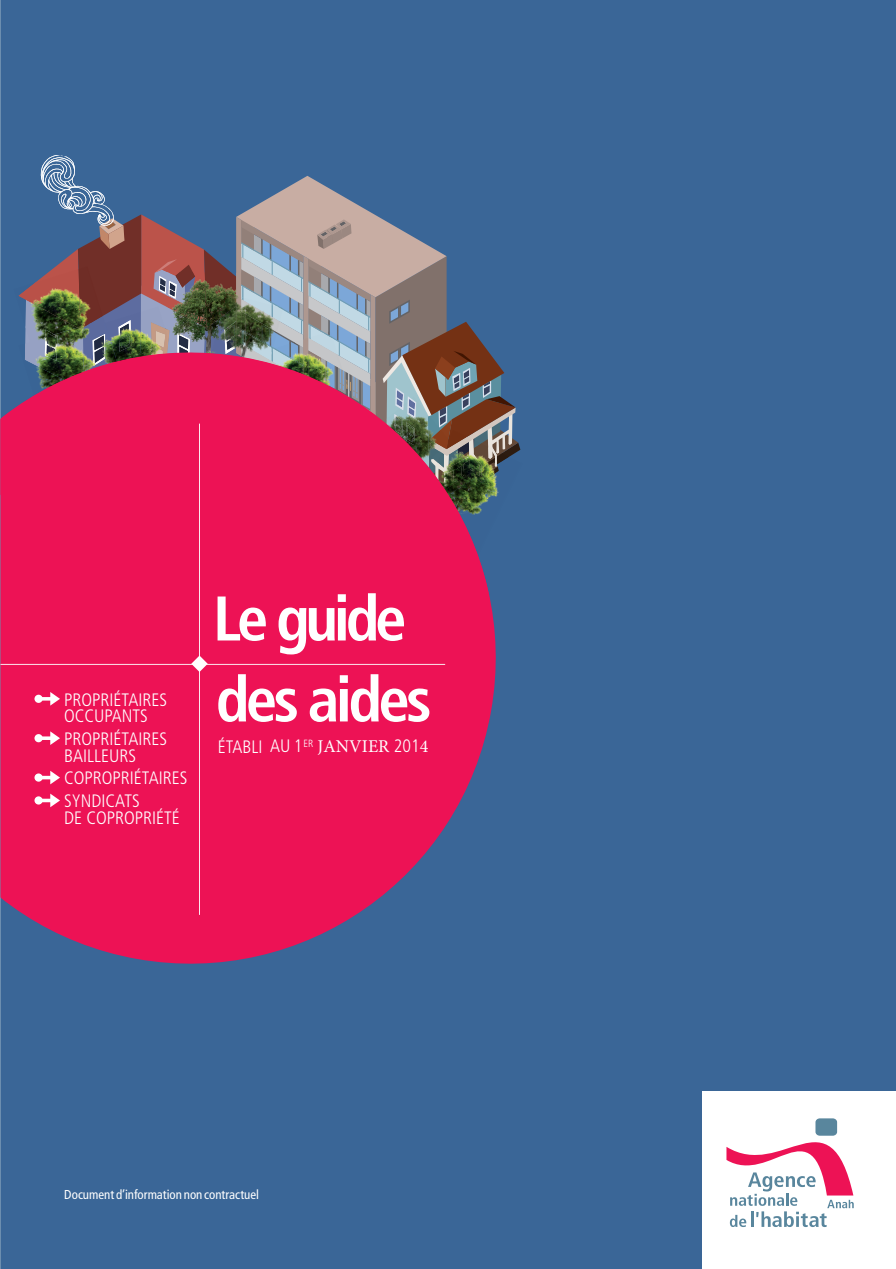
<style>
.page{position:relative;width:896px;height:1269px;background:#3a6697}
.page>*{position:absolute;margin:0;border:0;box-sizing:border-box;transform-origin:0 0}
.t1{font:700 condensed 63px "Frutiger LT Std";letter-spacing:-.06em;color:#fff}
.t2{font:300 condensed 18px/16.5px "Frutiger LT Std";color:#fff}
.t3{font:18px "Minion Pro";color:#fff}
.t4{font:condensed 12.9px "Frutiger LT Std";letter-spacing:-.005em;color:#fff}
.s1{font-family:"Frutiger LT Std";font-weight:300;font-stretch:condensed}
</style>
<div class="page">
<img style="left:14px;top:283px;width:4px;height:44px">
<svg style="left:0;top:328px;width:520px;height:660px;background:#bd2866"></svg>
<div style="left:0;top:338px;width:497px;height:292px;background:#ed1255"></div>
<hr style="left:199px;top:423px;width:1px;height:492px;background:#fff">
<svg style="left:0;top:655px;width:445px;height:17px;background:#ee2260"></svg>
<svg style="left:42px;top:692px;width:18px;height:13px"></svg>
<div style="left:34px;top:695px;width:9px;height:8px;background:#fff;border-radius:50%"></div>
<svg style="left:42px;top:731px;width:18px;height:14px"></svg>
<div style="left:34px;top:734px;width:9px;height:8px;background:#fff;border-radius:50%"></div>
<svg style="left:42px;top:771px;width:18px;height:13px"></svg>
<div style="left:34px;top:773px;width:9px;height:9px;background:#fff;border-radius:50%"></div>
<svg style="left:42px;top:793px;width:18px;height:14px"></svg>
<div style="left:34px;top:796px;width:9px;height:8px;background:#fff;border-radius:50%"></div>
<svg style="left:18px;top:155px;width:502px;height:342px;background:#905876"></svg>
<div style="left:703px;top:1091px;width:193px;height:178px;background:#fff"></div>
<svg style="left:726px;top:1122px;width:128px;height:105px"></svg>
<div style="left:815px;top:1118px;width:22px;height:18px;background:#59869d;border-radius:4px"></div>
<svg style="left:892px;top:0;width:4px;height:3px"></svg>
<p class="t2" style="left:64px;top:691px;width:104px">PROPRIÉTAIRES<br>OCCUPANTS</p>
<p class="t2" style="left:64px;top:731px;width:104px">PROPRIÉTAIRES<br>BAILLEURS</p>
<p class="t2" style="left:64px;top:767px;width:125px;line-height:23px">COPROPRIÉTAIRES<br>SYNDICATS</p>
<p class="t2" style="left:64px;top:809px;width:117px">DE COPROPRIÉTÉ</p>
<h1 class="t1" style="left:213px;top:581px;width:195px">Le guide</h1>
<h1 class="t1" style="left:216px;top:662px;width:217px">des aides</h1>
<p class="t2" style="left:218px;top:739px;width:17px">ÉTABLI</p>
<p class="t3" style="left:270px;top:735px;width:160px"><span class="s1">AU 1</span><sup>ER</sup> JANVIER <span class="s1">201</span>4</p>
<p class="t4" style="left:64px;top:1187px;width:196px">Document d’information non contractuel</p>
</div>
